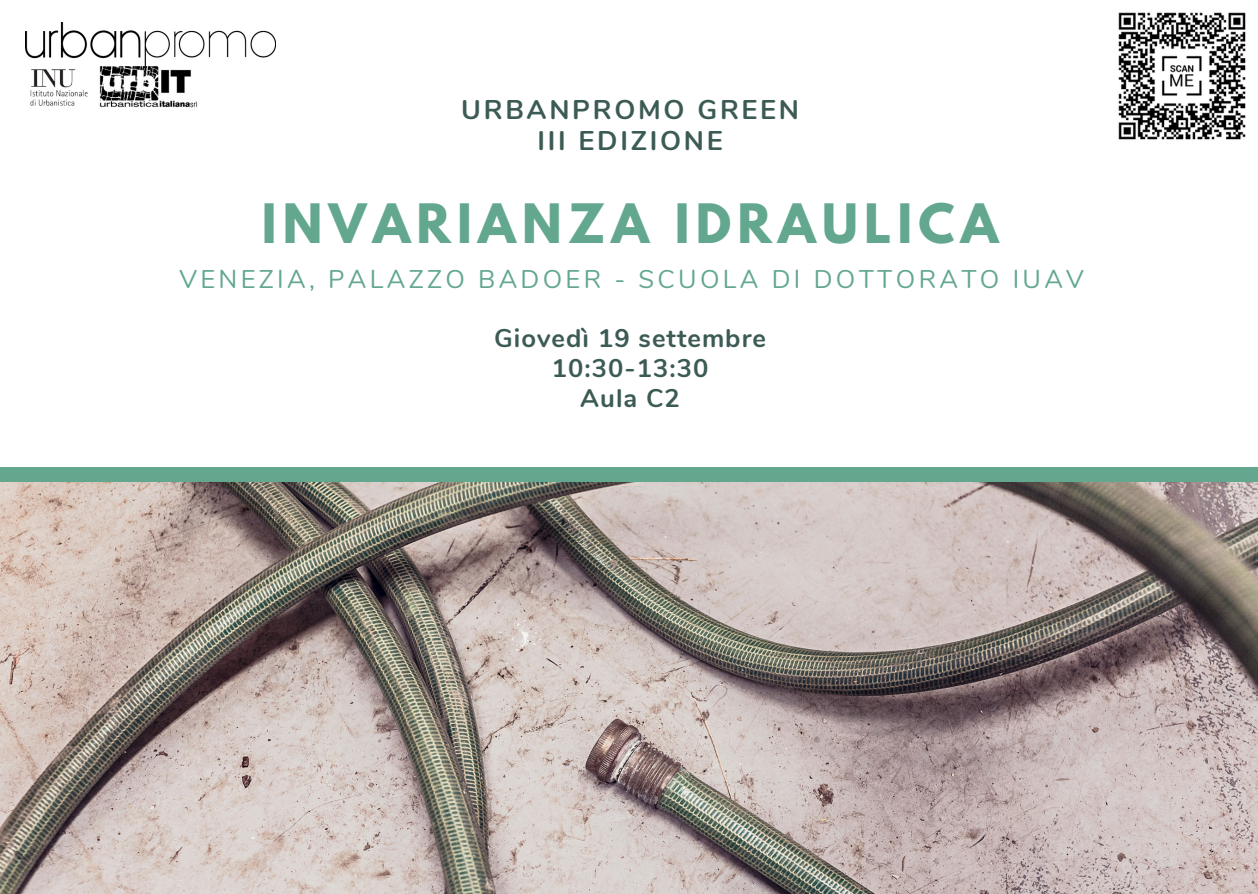
<style>
.page{position:relative;width:1258px;height:894px;background:#fff}
.page>*{position:absolute;margin:0;border:0;box-sizing:border-box;transform-origin:0 0}
.t1{font:700 48px "League Spartan";letter-spacing:.13em;color:#63a78f}
.t2{font:700 27px/31.5px "Nunito";letter-spacing:.1em;color:#3c5b55;text-align:center}
.t3{font:25.5px "Nunito";letter-spacing:.13em;color:#63a78f}
.t4{font:700 25.5px/30px "Nunito";letter-spacing:.04em;color:#3c5b55;text-align:center}
</style>
<div class="page">
<img style="left:0;top:481px;width:1258px;height:412px">
<div style="left:0;top:467px;width:1258px;height:14px;background:#63a78f"></div>
<img style="left:25px;top:43px;width:63px;height:63px">
<img style="left:99px;top:65px;width:99px;height:43px">
<img style="left:26px;top:22px;width:250px;height:43px">
<img style="left:1118px;top:12px;width:128px;height:128px">
<p class="t2" style="left:461px;top:94px;width:339px">URBANPROMO GREEN<br>III EDIZIONE</p>
<h1 class="t1" style="left:262px;top:199px;width:738px">INVARIANZA IDRAULICA</h1>
<p class="t3" style="left:179px;top:262px;width:906px">VENEZIA, PALAZZO BADOER - SCUOLA DI DOTTORATO IUAV</p>
<p class="t4" style="left:494px;top:323px;width:273px">Giovedì 19 settembre<br>10:30-13:30<br>Aula C2</p>
</div>
